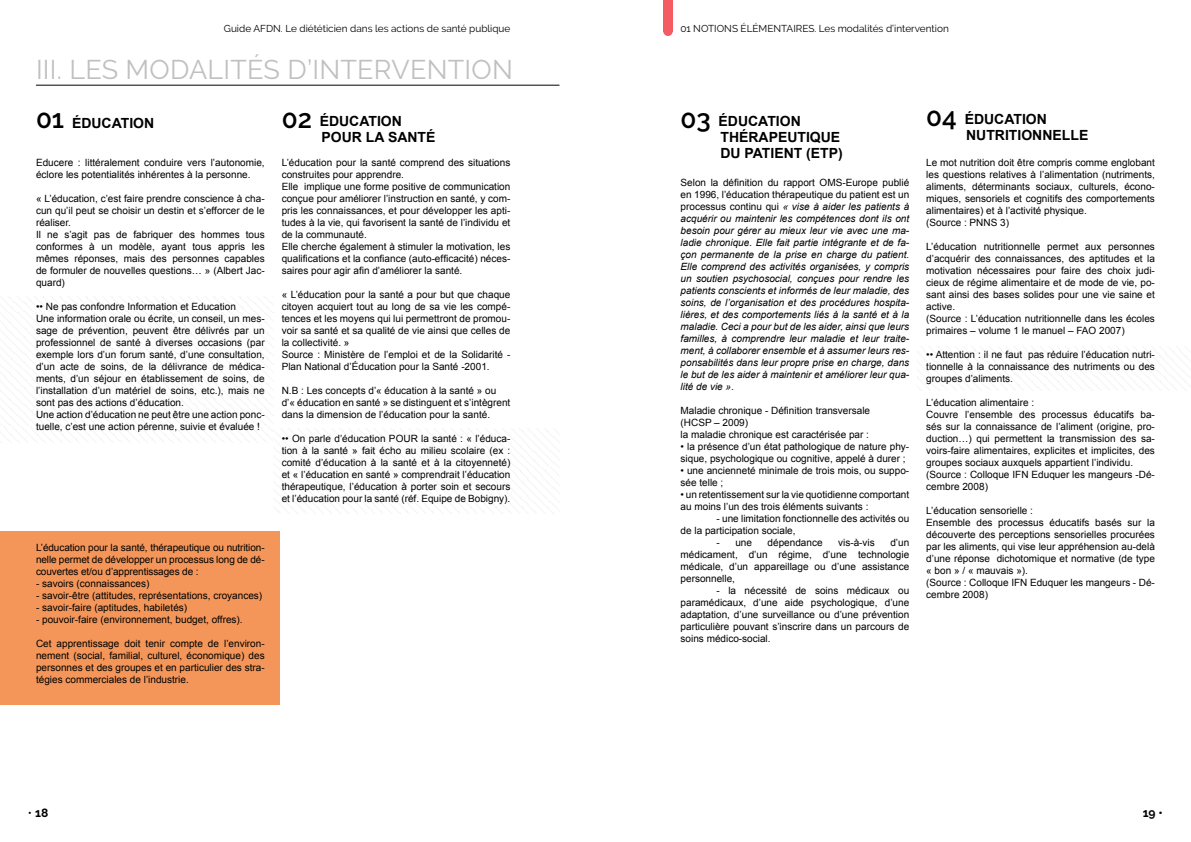
<style>
.page{position:relative;width:1191px;height:842px;background:#fff}
.page>*{position:absolute;margin:0;border:0;box-sizing:border-box;transform-origin:0 0}
.t1{font:27px "Raleway";letter-spacing:.01em;color:#c1c0c0}
.t2{font:700 14px/16px "Arial";color:#000}
.t3{font:700 12px "Raleway";color:#000}
.t4{font:10px/12px "Arial";color:#000}
.t5{font:italic 10px/12px "Arial";color:#000;text-align:justify}
.t6{font:10px "Raleway";color:#000}
.s1{font-family:"Raleway";font-weight:600;font-size:26px}
.s2{font-style:normal}
.s3{font-weight:400}
</style>
<div class="page">
<hr style="left:36px;top:85px;width:523px;height:1px;background:#000">
<div style="left:663px;top:0;width:9px;height:31px;background:#f55b63"></div>
<div style="left:663px;top:27px;width:9px;height:9px;background:#f55b63;border-radius:50%"></div>
<div style="left:0;top:531px;width:280px;height:174px;background:#f49659"></div>
<img style="left:917px;top:346px;width:269px;height:44px">
<p class="t6" style="left:224px;top:23px;width:288px">Guide AFDN. Le diététicien dans les actions de santé publique</p>
<h1 class="t1" style="left:36px;top:54px;width:478px">III. LES MODALITÉS D’INTERVENTION</h1>
<h2 class="t2" style="left:36px;top:115px;width:120px"><span class="s1">01</span> ÉDUCATION</h2>
<h2 class="t2" style="left:322px;top:113px;width:115px;text-indent:-40px"><span class="s1">02</span> ÉDUCATION<br>POUR LA SANTÉ</h2>
<p class="t4" style="left:36px;top:157px;width:230px">Educere : littéralement conduire vers l’autonomie, éclore les potentialités inhérentes à la personne.</p>
<p class="t4" style="left:36px;top:193px;width:230px">« L’éducation, c’est faire prendre conscience à cha&shy;cun qu’il peut se choisir un destin et s’efforcer de le réaliser.<br>Il ne s’agit pas de fabriquer des hommes tous conformes à un modèle, ayant tous appris les mêmes réponses, mais des personnes capables de formuler de nouvelles questions… » (Albert Jac&shy;quard)</p>
<p class="t4" style="left:36px;top:301px;width:230px">•• Ne pas confondre Information et Education<br>Une information orale ou écrite, un conseil, un mes&shy;sage de prévention, peuvent être délivrés par un professionnel de santé à diverses occasions (par exemple lors d’un forum santé, d’une consultation, d’un acte de soins, de la délivrance de médica&shy;ments, d’un séjour en établissement de soins, de l’installation d’un matériel de soins, etc.), mais ne sont pas des actions d’éducation.<br>Une action d’éducation ne peut être une action ponc&shy;tuelle, c’est une action pérenne, suivie et évaluée !</p>
<p class="t4" style="left:282px;top:157px;width:230px">L’éducation pour la santé comprend des situations construites pour apprendre.<br>Elle implique une forme positive de communication conçue pour améliorer l’instruction en santé, y com&shy;pris les connaissances, et pour développer les apti&shy;tudes à la vie, qui favorisent la santé de l’individu et de la communauté.<br>Elle cherche également à stimuler la motivation, les qualifications et la confiance (auto-efficacité) néces&shy;saires pour agir afin d’améliorer la santé.</p>
<p class="t4" style="left:282px;top:289px;width:230px">« L’éducation pour la santé a pour but que chaque citoyen acquiert tout au long de sa vie les compé&shy;tences et les moyens qui lui permettront de promou&shy;voir sa santé et sa qualité de vie ainsi que celles de la collectivité. »<br>Source : Ministère de l’emploi et de la Solidarité - Plan National d’Éducation pour la Santé -2001.</p>
<p class="t4" style="left:282px;top:385px;width:230px">N.B : Les concepts d’« éducation à la santé » ou d’« éducation en santé » se distinguent et s’intègrent dans la dimension de l’éducation pour la santé.</p>
<p class="t4" style="left:282px;top:433px;width:230px;text-align:justify">•• On parle d’éducation POUR la santé : « l’éduca&shy;tion à la santé » fait écho au milieu scolaire (ex : comité d’éducation à la santé et à la citoyenneté) et « l’éducation en santé » comprendrait l’éducation thérapeutique, l’éducation à porter soin et secours et l’éducation pour la santé (réf. Equipe de Bobigny).</p>
<p class="t4" style="left:36px;top:541px;width:230px;text-align:justify">L’éducation pour la santé, thérapeutique ou nutrition&shy;nelle permet de développer un processus long de dé&shy;couvertes et/ou d’apprentissages de :</p>
<p class="t4" style="left:36px;top:577px;width:115px">- savoirs (connaissances)</p>
<p class="t4" style="left:36px;top:589px;width:228px">- savoir-être (attitudes, représentations, croyances)</p>
<p class="t4" style="left:36px;top:601px;width:153px">- savoir-faire (aptitudes, habiletés)</p>
<p class="t4" style="left:36px;top:613px;width:208px">- pouvoir-faire (environnement, budget, offres).</p>
<p class="t4" style="left:36px;top:637px;width:230px;text-align:justify">Cet apprentissage doit tenir compte de l’environ&shy;nement (social, familial, culturel, économique) des personnes et des groupes et en particulier des stra&shy;tégies commerciales de l’industrie.</p>
<p class="t6" style="left:680px;top:23px;width:270px">01 NOTIONS ÉLÉMENTAIRES. Les modalités d’intervention</p>
<h2 class="t2" style="left:720px;top:113px;width:124px;text-indent:-40px"><span class="s1">03</span> ÉDUCATION<br>THÉRAPEUTIQUE<br>DU PATIENT (ETP)</h2>
<h2 class="t2" style="left:966px;top:111px;width:124px;text-indent:-40px"><span class="s1">04</span> ÉDUCATION<br>NUTRITIONNELLE</h2>
<p class="t5" style="left:680px;top:176px;width:230px"><span class="s2">Selon la définition du rapport OMS-Europe publié en 1996, l’éducation thérapeutique du patient est un processus continu qui</span> « vise à aider les patients à acquérir ou maintenir les compétences dont ils ont besoin pour gérer au mieux leur vie avec une ma&shy;ladie chronique. Elle fait partie intégrante et de fa&shy;çon permanente de la prise en charge du patient.<br>Elle comprend des activités organisées, y compris un soutien psychosocial, conçues pour rendre les patients conscients et informés de leur maladie, des soins, de l’organisation et des procédures hospita&shy;lières, et des comportements liés à la santé et à la maladie. Ceci a pour but de les aider, ainsi que leurs familles, à comprendre leur maladie et leur traite&shy;ment, à collaborer ensemble et à assumer leurs res&shy;ponsabilités dans leur propre prise en charge, dans le but de les aider à maintenir et améliorer leur qua&shy;lité de vie »<span class="s2">.</span></p>
<p class="t4" style="left:680px;top:404px;width:191px">Maladie chronique - Définition transversale (HCSP – 2009)<br>la maladie chronique est caractérisée par :</p>
<p class="t4" style="left:680px;top:440px;width:230px">• la présence d’un état pathologique de nature phy&shy;sique, psychologique ou cognitive, appelé à durer ;</p>
<p class="t4" style="left:680px;top:464px;width:230px">• une ancienneté minimale de trois mois, ou suppo&shy;sée telle ;</p>
<p class="t4" style="left:680px;top:488px;width:230px">• un retentissement sur la vie quotidienne comportant au moins l’un des trois éléments suivants :</p>
<p class="t4" style="left:680px;top:512px;width:230px;text-indent:36px">- une limitation fonctionnelle des activités ou de la participation sociale,</p>
<p class="t4" style="left:716px;top:536px;width:37px">- une</p>
<p class="t4" style="left:767px;top:536px;width:57px">dépendance</p>
<p class="t4" style="left:838px;top:536px;width:38px">vis-à-vis</p>
<p class="t4" style="left:926px;top:157px;width:230px">Le mot nutrition doit être compris comme englobant les questions relatives à l’alimentation (nutriments, aliments, déterminants sociaux, culturels, écono&shy;miques, sensoriels et cognitifs des comportements alimentaires) et à l’activité physique.<br>(Source : PNNS 3)</p>
<p class="t4" style="left:926px;top:241px;width:230px">L’éducation nutritionnelle permet aux personnes d’acquérir des connaissances, des aptitudes et la motivation nécessaires pour faire des choix judi&shy;cieux de régime alimentaire et de mode de vie, po&shy;sant ainsi des bases solides pour une vie saine et active.<br>(Source : L’éducation nutritionnelle dans les écoles primaires – volume 1 le manuel – FAO 2007)</p>
<p class="t4" style="left:926px;top:349px;width:230px;text-align:justify">•• Attention : il ne faut pas réduire l’éducation nutri&shy;tionnelle à la connaissance des nutriments ou des groupes d’aliments.</p>
<p class="t4" style="left:926px;top:397px;width:230px">L’éducation alimentaire :<br>Couvre l’ensemble des processus éducatifs ba&shy;sés sur la connaissance de l’aliment (origine, pro&shy;duction…) qui permettent la transmission des sa&shy;voirs-faire alimentaires, explicites et implicites, des groupes sociaux auxquels appartient l’individu. (Source : Colloque IFN Eduquer les mangeurs -Dé&shy;cembre 2008)</p>
<p class="t4" style="left:926px;top:505px;width:230px">L’éducation sensorielle :<br>Ensemble des processus éducatifs basés sur la découverte des perceptions sensorielles procurées par les aliments, qui vise leur appréhension au-delà d’une réponse dichotomique et normative (de type « bon » / « mauvais »).<br>(Source : Colloque IFN Eduquer les mangeurs - Dé&shy;cembre 2008)</p>
<p class="t4" style="left:680px;top:536px;width:230px;text-align:justify;text-indent:210px">d’un médicament, d’un régime, d’une technologie médicale, d’un appareillage ou d’une assistance personnelle,</p>
<p class="t4" style="left:680px;top:584px;width:230px;text-align:justify;text-indent:36px">- la nécessité de soins médicaux ou paramédicaux, d’une aide psychologique, d’une adaptation, d’une surveillance ou d’une prévention particulière pouvant s’inscrire dans un parcours de soins médico-social.</p>
<p class="t3" style="left:28px;top:806px;width:22px"><span class="s3">•</span> 18</p>
<p class="t3" style="left:1142px;top:806px;width:22px">19 •</p>
</div>
